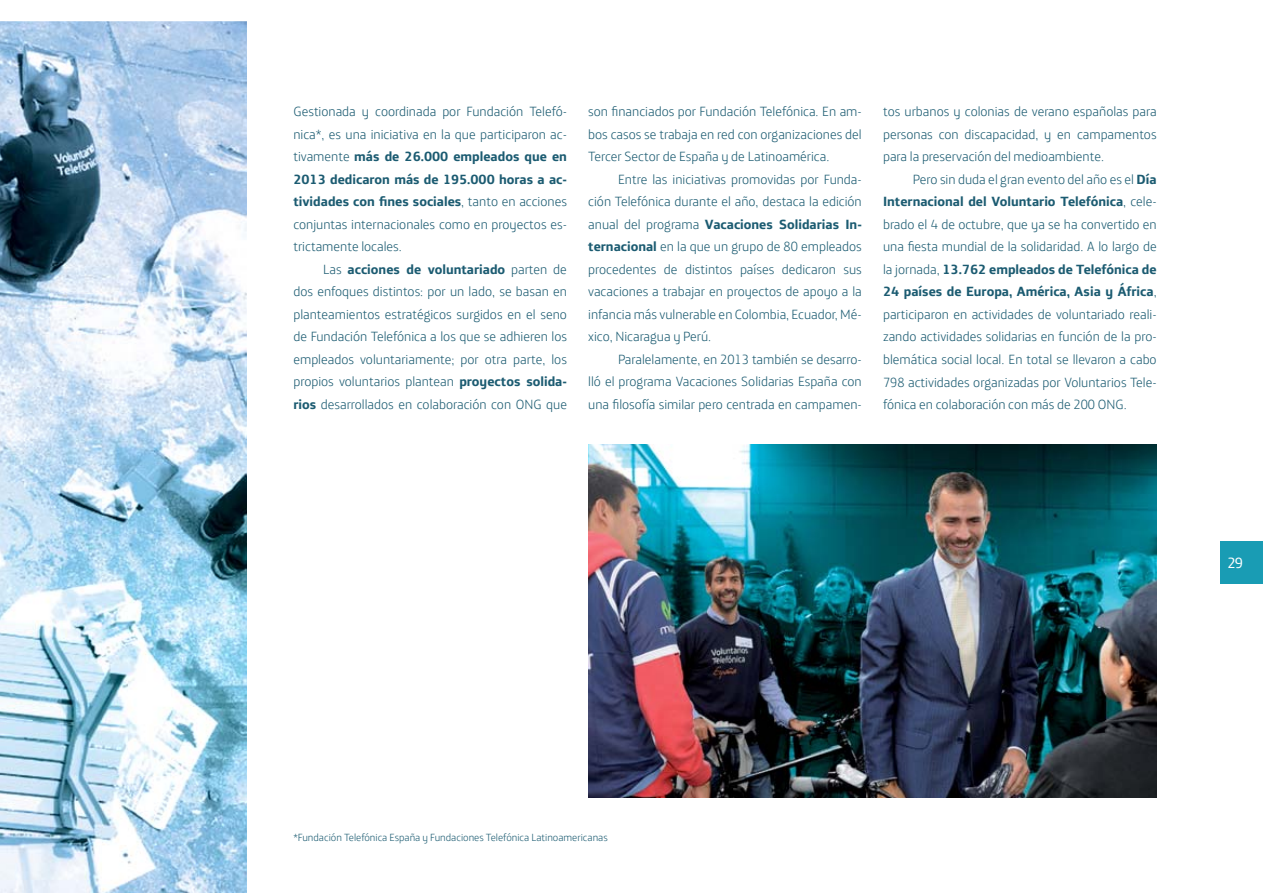
<style>
.page{position:relative;width:1263px;height:893px;background:#fff}
.page>*{position:absolute;margin:0;border:0;box-sizing:border-box;transform-origin:0 0}
.t1{font:15px "Telefonica Text";color:#fff}
.t2{font:300 13.5px/22.5px "Telefonica Headline";color:#1b5b71;text-align:justify}
.t3{font:700 13.5px/22.5px "Telefonica Text";color:#1b5b71;text-align:justify}
.t4{font:300 10.5px "Telefonica Headline";color:#1b5b71}
.s1{font-family:"Telefonica Headline";font-weight:300}
.s2{font-family:"Telefonica Text";font-weight:700}
</style>
<div class="page">
<img style="left:0;top:21px;width:1157px;height:872px">
<div style="left:1220px;top:541px;width:43px;height:43px;background:#199cb4"></div>
<p class="t2" style="left:293px;top:99px;width:275px">Gestionada y coordinada por Fundación Telefó&shy;nica*, es una iniciativa en la que participaron ac-</p>
<p class="t3" style="left:293px;top:144px;width:275px"><span class="s1">tivamente</span> más de 26.000 empleados que en 2013 dedicaron más de 195.000 horas a ac&shy;tividades con fines sociales<span class="s1">, tanto en acciones</span></p>
<p class="t2" style="left:293px;top:212px;width:275px">conjuntas internacionales como en proyectos es&shy;trictamente locales.</p>
<p class="t3" style="left:323px;top:257px;width:245px"><span class="s1">Las</span> acciones de voluntariado <span class="s1">parten de</span></p>
<p class="t2" style="left:293px;top:279px;width:275px">dos enfoques distintos: por un lado, se basan en planteamientos estratégicos surgidos en el seno de Fundación Telefónica a los que se adhieren los empleados voluntariamente; por otra parte, los propios voluntarios plantean <span class="s2">proyectos solida&shy;rios</span> desarrollados en colaboración con ONG que</p>
<p class="t2" style="left:588px;top:99px;width:275px">son financiados por Fundación Telefónica. En am&shy;bos casos se trabaja en red con organizaciones del Tercer Sector de España y de Latinoamérica.</p>
<p class="t2" style="left:588px;top:167px;width:275px;text-align:right">Entre las iniciativas promovidas por Funda-<br>ción Telefónica durante el año, destaca la edición</p>
<p class="t3" style="left:588px;top:212px;width:275px"><span class="s1">anual del programa</span> Vacaciones Solidarias In-</p>
<p class="t2" style="left:588px;top:234px;width:275px"><span class="s2">ternacional</span> en la que un grupo de 80 empleados procedentes de distintos países dedicaron sus vacaciones a trabajar en proyectos de apoyo a la infancia más vulnerable en Colombia, Ecuador, Mé&shy;xico, Nicaragua y Perú.</p>
<p class="t2" style="left:588px;top:347px;width:275px;text-indent:30px">Paralelamente, en 2013 también se desarro&shy;lló el programa Vacaciones Solidarias España con una filosofía similar pero centrada en campamen-</p>
<p class="t2" style="left:883px;top:99px;width:275px">tos urbanos y colonias de verano españolas para personas con discapacidad, y en campamentos para la preservación del medioambiente.</p>
<p class="t2" style="left:913px;top:167px;width:245px">Pero sin duda el gran evento del año es el <span class="s2">Día</span></p>
<p class="t3" style="left:883px;top:189px;width:275px">Internacional del Voluntario Telefónica<span class="s1">, cele-</span></p>
<p class="t2" style="left:883px;top:212px;width:275px">brado el 4 de octubre, que ya se ha convertido en una fiesta mundial de la solidaridad. A lo largo de</p>
<p class="t3" style="left:883px;top:257px;width:275px"><span class="s1">la jornada,</span> 13.762 empleados de Telefónica de<br>24 países de Europa, América, Asia y África<span class="s1">,</span></p>
<p class="t2" style="left:883px;top:302px;width:275px">participaron en actividades de voluntariado reali&shy;zando actividades solidarias en función de la pro&shy;blemática social local. En total se llevaron a cabo 798 actividades organizadas por Voluntarios Tele&shy;fónica en colaboración con más de 200 ONG.</p>
<p class="t1" style="left:1227px;top:550px;width:17px">29</p>
<p class="t4" style="left:293px;top:829px;width:316px">*Fundación Telefónica España y Fundaciones Telefónica Latinoamericanas</p>
</div>
